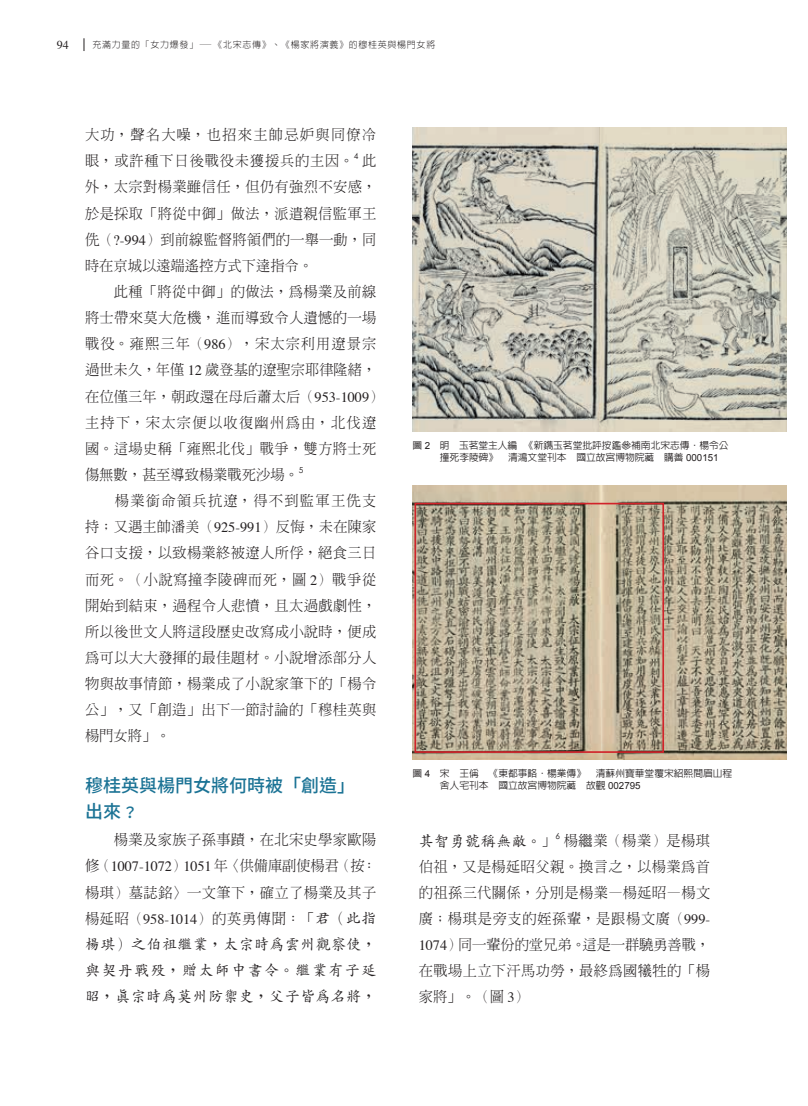
<style>
.page{position:relative;width:808px;height:1106px;background:#fff}
.page>*{position:absolute;margin:0;border:0;box-sizing:border-box;transform-origin:0 0}
.t1{font:500 18px/26.1px "Noto Sans CJ Ktc";color:#1b7395}
.t2{font:500 15px/26.1px "AR Kai B5";letter-spacing:.03em;color:#231f20;text-align:justify}
.t3{font:300 14.25px/26.1px "AR Ming B5";letter-spacing:.025em;color:#231f20;text-align:justify}
.t4{font:300 14.25px/26.1px "AR Ming B5";letter-spacing:.075em;color:#231f20}
.t5{font:12px "Times";color:#231f20}
.t6{font:500 9.75px/12px "AR Hei B5";color:#231f20}
.t7{font:300 9px "AR Hei B5";letter-spacing:.075em;color:#231f20}
.t8{font:8.25px "Century Gothic";color:#231f20}
.s1{font-family:"Times";font-weight:400}
.s2{font-family:"AR Kai B5";font-weight:500;font-size:15px}
.s3{font-family:"AR Kai B5 HK"}
.s4{font-family:"Arial";font-weight:400}
.s5{font-family:"AR Ming B5";font-weight:300;font-size:14.25px}
</style>
<div class="page">
<svg style="left:84px;top:38px;width:1px;height:13px"></svg>
<img style="left:412px;top:128px;width:375px;height:304px">
<img style="left:412px;top:485px;width:375px;height:275px">
<div style="left:414px;top:503px;width:250px;height:250px;border:2px solid #d1232a"></div>
<p class="t5" style="left:57px;top:34px;width:13px">94</p>
<p class="t7" style="left:92px;top:40px;width:344px">充滿力量的「女力爆發」—《北宋志傳》、《楊家將演義》的穆桂英與楊門女將</p>
<p class="t4" style="left:85px;top:122px;width:293px">大功，聲名大噪，也招來主帥忌妒與同僚冷眼，或許種下日後戰役未獲援兵的主因。</p>
<p class="t8" style="left:354px;top:151px;width:6px">4</p>
<p class="t3" style="left:85px;top:148px;width:293px;text-indent:277px">此外，太宗對楊業雖信任，但仍有強烈不安感，於是採取「將從中御」做法，派遣親信監軍王侁（<span class="s1">?-994</span>）到前線監督將領們的一舉一動，同時在京城以遠端遙控方式下達指令。</p>
<p class="t3" style="left:85px;top:278px;width:300px;text-align:left;text-indent:29px">此種「將從中御」的做法，為楊業及前線將士帶來莫大危機，進而導致令人遺憾的一場戰役。雍熙三年（<span class="s1">986</span>），宋太宗利用遼景宗過世未久，年僅 <span class="s1">12</span> 歲登基的遼聖宗耶律隆緒，在位僅三年，朝政還在母后蕭太后（<span class="s1">953-1009</span>）主持下，宋太宗便以收復幽州為由，北伐遼國。這場史稱「雍熙北伐」戰爭，雙方將士死傷無數，甚至導致楊業戰死沙場。</p>
<p class="t8" style="left:299px;top:465px;width:6px">5</p>
<p class="t3" style="left:85px;top:487px;width:293px;text-indent:30px">楊業銜命領兵抗遼，得不到監軍王侁支持；又遇主帥潘美（<span class="s1">925-991</span>）反悔，未在陳家谷口支援，以致楊業終被遼人所俘，絕食三日而死。（小說寫撞李陵碑而死，圖 <span class="s1">2</span>）戰爭從開始到結束，過程令人悲憤，且太過戲劇性，所以後世文人將這段歷史改寫成小說時，便成為可以大大發揮的最佳題材。小說增添部分人物與故事情節，楊業成了小說家筆下的「楊令公」，又「創造」出下一節討論的「穆桂英與楊門女將」。</p>
<p class="t1" style="left:85px;top:773px;width:271px">穆桂英與楊門女將何時被「創造」出來﹖</p>
<p class="t3" style="left:85px;top:827px;width:293px;text-indent:29px">楊業及家族子孫事蹟，在北宋史學家歐陽修（<span class="s1">1007-1072</span>）<span class="s1">1051</span> 年〈供備庫副使楊君（按：楊琪）墓誌銘〉一文筆下，確立了楊業及其子楊延昭（<span class="s1">958-1014</span>）的英勇傳聞：「<span class="s2">君（此指</span></p>
<p class="t2" style="left:85px;top:931px;width:293px">楊琪）之伯祖繼業，太宗時為雲州觀察使，與契丹戰<span class="s3">殁</span>，贈太師中書令。繼業有子延昭，真宗時為莫州防禦史，父子皆為名將，</p>
<p class="t6" style="left:440px;top:439px;width:290px;text-indent:-27px">圖 <span class="s4">2</span> 明　玉茗堂主人編　《新鐫玉茗堂批評按鑑參補南北宋志傳．楊令公撞死李陵碑》　清鴻文堂刊本　國立故宮博物院藏　購善 <span class="s4">000151</span></p>
<p class="t6" style="left:440px;top:767px;width:294px;text-indent:-27px">圖 <span class="s4">4</span> 宋　王偁　《東都事略．楊業傳》　清蘇州寶華堂覆宋紹熙間眉山程舍人宅刊本　國立故宮博物院藏　故觀 <span class="s4">002795</span></p>
<p class="t2" style="left:419px;top:828px;width:138px">其智勇號稱無敵。<span class="s5">」</span></p>
<p class="t8" style="left:556px;top:831px;width:6px">6</p>
<p class="t3" style="left:419px;top:828px;width:293px;text-indent:145px">楊繼業（楊業）是楊琪伯祖，又是楊延昭父親。換言之，以楊業為首的祖孫三代關係，分別是楊業—楊延昭—楊文廣；楊琪是旁支的姪孫輩，是跟楊文廣（<span class="s1">999- 1074</span>）同一輩份的堂兄弟。這是一群驍勇善戰，在戰場上立下汗馬功勞，最終為國犧牲的「楊家將」。（圖 <span class="s1">3</span>）</p>
</div>
